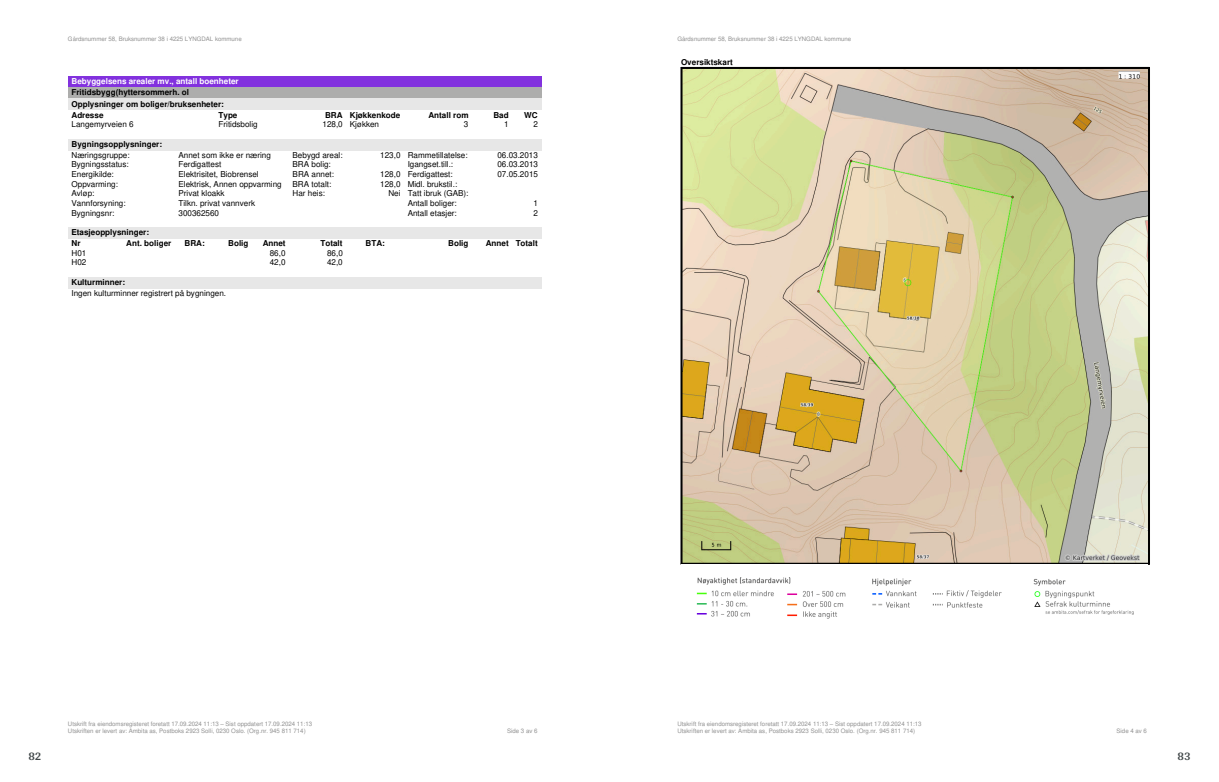
<style>
.page{position:relative;width:1219px;height:782px;background:#fff}
.page>*{position:absolute;margin:0;border:0;box-sizing:border-box;transform-origin:0 0}
.t1{font:700 12px "Arya";color:#414749}
.t2{font:8.1px "Helvetica";color:#000}
.t3{font:700 8.1px/11.2px "Helvetica";color:#000}
.t4{font:700 8.1px "Helvetica";color:#fff}
.t5{font:6.1px/7.1px "Helvetica";color:#909090}
</style>
<div class="page">
<div style="left:68px;top:76px;width:473px;height:12px;background:#8231de"></div>
<div style="left:68px;top:88px;width:473px;height:11px;background:#adadac"></div>
<div style="left:68px;top:99px;width:473px;height:11px;background:#e7e7e7"></div>
<div style="left:68px;top:139px;width:473px;height:11px;background:#e7e7e7"></div>
<div style="left:68px;top:227px;width:473px;height:11px;background:#e7e7e7"></div>
<div style="left:68px;top:277px;width:473px;height:11px;background:#e7e7e7"></div>
<svg style="left:680px;top:67px;width:470px;height:498px;background:#d1c79e"></svg>
<div style="left:681px;top:564px;width:466px;height:66px;background:#fff"></div>
<p class="t5" style="left:68px;top:35px;width:175px">Gårdsnummer 58, Bruksnummer 38 i 4225 LYNGDAL kommune</p>
<p class="t4" style="left:72px;top:78px;width:169px">Bebyggelsens arealer mv., antall boenheter</p>
<p class="t3" style="left:72px;top:87px;width:154px">Fritidsbygg(hyttersommerh. ol<br>Opplysninger om boliger/bruksenheter:<br>Adresse</p>
<p class="t3" style="left:219px;top:110px;width:20px">Type</p>
<p class="t3" style="left:325px;top:110px;width:77px">BRA Kjøkkenkode</p>
<p class="t3" style="left:428px;top:110px;width:42px">Antall rom</p>
<p class="t3" style="left:493px;top:110px;width:17px">Bad</p>
<p class="t3" style="left:524px;top:110px;width:15px">WC</p>
<p class="t2" style="left:72px;top:119px;width:64px">Langemyrveien 6</p>
<p class="t2" style="left:219px;top:119px;width:41px">Fritidsbolig</p>
<p class="t2" style="left:322px;top:119px;width:58px">128,0 Kjøkken</p>
<p class="t2" style="left:464px;top:119px;width:6px">3</p>
<p class="t2" style="left:504px;top:119px;width:6px">1</p>
<p class="t2" style="left:533px;top:119px;width:6px">2</p>
<p class="t3" style="left:72px;top:139px;width:92px">Bygningsopplysninger:</p>
<p class="t2" style="left:72px;top:150px;width:60px">Næringsgruppe:</p>
<p class="t2" style="left:178px;top:150px;width:94px">Annet som ikke er næring</p>
<p class="t2" style="left:293px;top:150px;width:52px">Bebygd areal:</p>
<p class="t2" style="left:380px;top:150px;width:89px">123,0 Rammetillatelse:</p>
<p class="t2" style="left:497px;top:150px;width:42px">06.03.2013</p>
<p class="t2" style="left:72px;top:160px;width:59px">Bygningsstatus:</p>
<p class="t2" style="left:178px;top:160px;width:44px">Ferdigattest</p>
<p class="t2" style="left:293px;top:160px;width:40px">BRA bolig:</p>
<p class="t2" style="left:408px;top:160px;width:47px">Igangset.till.:</p>
<p class="t2" style="left:497px;top:160px;width:42px">06.03.2013</p>
<p class="t2" style="left:72px;top:169px;width:44px">Energikilde:</p>
<p class="t2" style="left:178px;top:169px;width:82px">Elektrisitet, Biobrensel</p>
<p class="t2" style="left:293px;top:169px;width:43px">BRA annet:</p>
<p class="t2" style="left:380px;top:169px;width:74px">128,0 Ferdigattest:</p>
<p class="t2" style="left:497px;top:169px;width:42px">07.05.2015</p>
<p class="t2" style="left:72px;top:179px;width:48px">Oppvarming:</p>
<p class="t2" style="left:178px;top:179px;width:105px">Elektrisk, Annen oppvarming</p>
<p class="t2" style="left:293px;top:179px;width:40px">BRA totalt:</p>
<p class="t2" style="left:380px;top:179px;width:78px">128,0 Midl. brukstil.:</p>
<p class="t2" style="left:72px;top:188px;width:24px">Avløp:</p>
<p class="t2" style="left:178px;top:188px;width:47px">Privat kloakk</p>
<p class="t2" style="left:293px;top:188px;width:34px">Har heis:</p>
<p class="t2" style="left:388px;top:188px;width:82px">Nei Tatt ibruk (GAB):</p>
<p class="t2" style="left:72px;top:198px;width:56px">Vannforsyning:</p>
<p class="t2" style="left:178px;top:198px;width:78px">Tilkn. privat vannverk</p>
<p class="t2" style="left:408px;top:198px;width:51px">Antall boliger:</p>
<p class="t2" style="left:533px;top:198px;width:6px">1</p>
<p class="t2" style="left:72px;top:208px;width:44px">Bygningsnr:</p>
<p class="t2" style="left:178px;top:208px;width:42px">300362560</p>
<p class="t2" style="left:408px;top:208px;width:51px">Antall etasjer:</p>
<p class="t2" style="left:533px;top:208px;width:6px">2</p>
<p class="t3" style="left:72px;top:227px;width:79px">Etasjeopplysninger:<br>Nr</p>
<p class="t3" style="left:126px;top:238px;width:47px">Ant. boliger</p>
<p class="t3" style="left:185px;top:238px;width:22px">BRA:</p>
<p class="t3" style="left:228px;top:238px;width:22px">Bolig</p>
<p class="t3" style="left:263px;top:238px;width:24px">Annet</p>
<p class="t3" style="left:320px;top:238px;width:24px">Totalt</p>
<p class="t3" style="left:366px;top:238px;width:21px">BTA:</p>
<p class="t3" style="left:448px;top:238px;width:22px">Bolig</p>
<p class="t3" style="left:486px;top:238px;width:53px">Annet Totalt</p>
<p class="t2" style="left:72px;top:248px;width:16px">H01</p>
<p class="t2" style="left:270px;top:248px;width:17px">86,0</p>
<p class="t2" style="left:327px;top:248px;width:17px">86,0</p>
<p class="t2" style="left:72px;top:257px;width:16px">H02</p>
<p class="t2" style="left:270px;top:257px;width:17px">42,0</p>
<p class="t2" style="left:327px;top:257px;width:17px">42,0</p>
<p class="t3" style="left:71px;top:277px;width:55px">Kulturminner:</p>
<p class="t2" style="left:71px;top:288px;width:156px">Ingen kulturminner registrert på bygningen.</p>
<p class="t5" style="left:677px;top:35px;width:175px">Gårdsnummer 58, Bruksnummer 38 i 4225 LYNGDAL kommune</p>
<p class="t3" style="left:681px;top:58px;width:53px">Oversiktskart</p>
<h1 class="t1" style="left:28px;top:749px;width:15px">82</h1>
<p class="t5" style="left:68px;top:719px;width:246px">Utskrift fra eiendomsregisteret foretatt 17.09.2024 11:13 – Sist oppdatert 17.09.2024 11:13<br>Utskriften er levert av: Ambita as, Postboks 2923 Solli, 0230 Oslo. (Org.nr. 945 811 714)</p>
<p class="t5" style="left:507px;top:726px;width:32px">Side 3 av 6</p>
<p class="t5" style="left:677px;top:719px;width:246px">Utskrift fra eiendomsregisteret foretatt 17.09.2024 11:13 – Sist oppdatert 17.09.2024 11:13<br>Utskriften er levert av: Ambita as, Postboks 2923 Solli, 0230 Oslo. (Org.nr. 945 811 714)</p>
<p class="t5" style="left:1116px;top:726px;width:32px">Side 4 av 6</p>
<h1 class="t1" style="left:1177px;top:749px;width:15px">83</h1>
</div>
